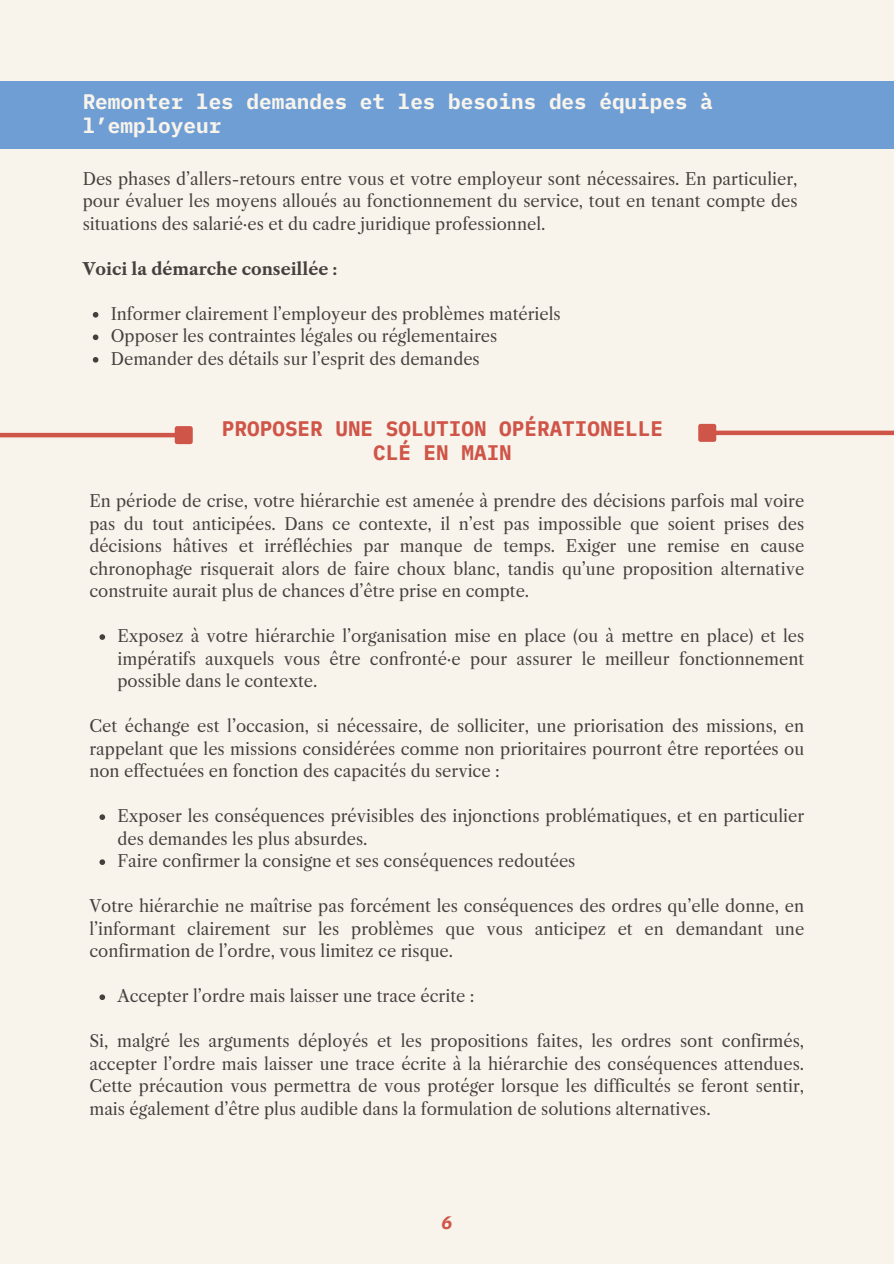
<style>
.page{position:relative;width:894px;height:1264px;background:#fff}
.page>*{position:absolute;margin:0;border:0;box-sizing:border-box;transform-origin:0 0}
.t1{font:700 21px/23.7px "IBM Plex Mono";color:#f8f4ec}
.t2{font:700 21px/23.7px "IBM Plex Mono";color:#cf5548;text-align:center}
.t3{font:italic 700 18px "IBM Plex Mono";color:#cf5548}
.t4{font:16.5px/22.5px "Libre Caslon Text";color:#473f3d;text-align:justify}
.t5{font:700 16.5px "Libre Caslon Text";color:#473f3d}
</style>
<div class="page">
<div style="left:0;top:0;width:893px;height:1263px;background:#f8f4ec"></div>
<hr style="left:0;top:433px;width:176px;height:4px;background:#cf5548">
<div style="left:177px;top:428px;width:13px;height:14px;background:#cf5548"></div>
<div style="left:175px;top:426px;width:18px;height:18px;border:5px solid #cf5548"></div>
<div style="left:715px;top:430px;width:178px;height:5px;background:#cf5548"></div>
<div style="left:700px;top:426px;width:13px;height:13px;background:#cf5548"></div>
<div style="left:698px;top:424px;width:18px;height:18px;border:5px solid #cf5548"></div>
<svg style="left:99px;top:634px;width:6px;height:6px"></svg>
<svg style="left:99px;top:814px;width:6px;height:6px"></svg>
<svg style="left:99px;top:859px;width:6px;height:6px"></svg>
<svg style="left:99px;top:994px;width:6px;height:6px"></svg>
<div style="left:0;top:81px;width:893px;height:67px;background:#6f9ed4"></div>
<svg style="left:93px;top:312px;width:5px;height:5px"></svg>
<svg style="left:93px;top:334px;width:5px;height:6px"></svg>
<svg style="left:93px;top:357px;width:5px;height:5px"></svg>
<p class="t1" style="left:83px;top:89px;width:631px">Remonter les demandes et les besoins des équipes à l’employeur</p>
<p class="t4" style="left:83px;top:168px;width:716px">Des phases d’allers-retours entre vous et votre employeur sont nécessaires. En particulier, pour évaluer les moyens alloués au fonctionnement du service, tout en tenant compte des situations des salarié·es et du cadre juridique professionnel.</p>
<p class="t5" style="left:83px;top:259px;width:256px">Voici la démarche conseillée :</p>
<p class="t4" style="left:111px;top:303px;width:451px">Informer clairement l’employeur des problèmes matériels</p>
<p class="t4" style="left:111px;top:325px;width:388px">Opposer les contraintes légales ou réglementaires</p>
<p class="t4" style="left:111px;top:348px;width:370px">Demander des détails sur l’esprit des demandes</p>
<h2 class="t2" style="left:222px;top:416px;width:442px">PROPOSER UNE SOLUTION OPÉRATIONELLE<br>CLÉ EN MAIN</h2>
<p class="t4" style="left:89px;top:490px;width:716px">En période de crise, votre hiérarchie est amenée à prendre des décisions parfois mal voire pas du tout anticipées. Dans ce contexte, il n’est pas impossible que soient prises des décisions hâtives et irréfléchies par manque de temps. Exiger une remise en cause chronophage risquerait alors de faire choux blanc, tandis qu’une proposition alternative construite aurait plus de chances d’être prise en compte.</p>
<h3 class="t4" style="left:117px;top:625px;width:688px">Exposez à votre hiérarchie l’organisation mise en place (ou à mettre en place) et les impératifs auxquels vous être confronté·e pour assurer le meilleur fonctionnement possible dans le contexte.</h3>
<p class="t4" style="left:89px;top:715px;width:716px">Cet échange est l’occasion, si nécessaire, de solliciter, une priorisation des missions, en rappelant que les missions considérées comme non prioritaires pourront être reportées ou non effectuées en fonction des capacités du service :</p>
<p class="t4" style="left:117px;top:805px;width:688px">Exposer les conséquences prévisibles des injonctions problématiques, et en particulier des demandes les plus absurdes.</p>
<p class="t4" style="left:117px;top:850px;width:459px">Faire confirmer la consigne et ses conséquences redoutées</p>
<h1 class="t4" style="left:89px;top:895px;width:716px">Votre hiérarchie ne maîtrise pas forcément les conséquences des ordres qu’elle donne, en l’informant clairement sur les problèmes que vous anticipez et en demandant une confirmation de l’ordre, vous limitez ce risque.</h1>
<p class="t4" style="left:117px;top:985px;width:358px">Accepter l’ordre mais laisser une trace écrite :</p>
<p class="t4" style="left:89px;top:1030px;width:716px">Si, malgré les arguments déployés et les propositions faites, les ordres sont confirmés, accepter l’ordre mais laisser une trace écrite à la hiérarchie des conséquences attendues.<br>Cette précaution vous permettra de vous protéger lorsque les difficultés se feront sentir, mais également d’être plus audible dans la formulation de solutions alternatives.</p>
<p class="t3" style="left:441px;top:1210px;width:12px">6</p>
</div>
